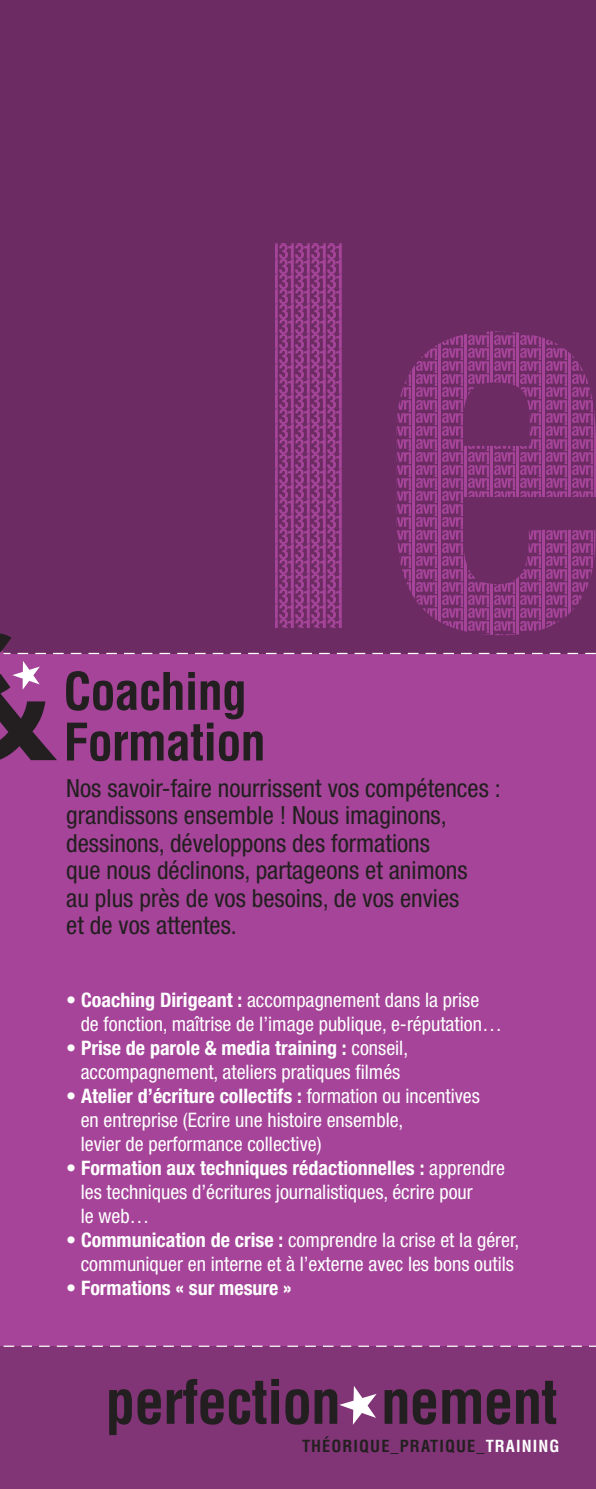
<style>
.page{position:relative;width:596px;height:1489px;background:#fff}
.page>*{position:absolute;margin:0;border:0;box-sizing:border-box;transform-origin:0 0}
.t1{font:700 condensed 59.75px "Helvetica";letter-spacing:-.02em;color:#231f20}
.t2{font:700 condensed 50.5px/50.8px "Helvetica";letter-spacing:-.02em;color:#231f20}
.t3{font:condensed 25px/27.5px "Helvetica Neue";color:#231f20}
.t4{font:condensed 20px/24px "Helvetica Neue";color:#fff}
.t5{font:700 condensed 20px "Helvetica Neue";color:#fff}
.t6{font:700 condensed 16.25px "Helvetica";letter-spacing:.065em;color:#231f20}
.s1{font-weight:700}
.s2{color:#fff}
</style>
<div class="page">
<div style="left:0;top:0;width:595px;height:1488px;background:#a54499"></div>
<div style="left:0;top:1346px;width:595px;height:142px;background:#813577"></div>
<svg style="left:339px;top:1386px;width:37px;height:38px"></svg>
<div style="left:0;top:0;width:595px;height:654px;background:#6c2c63"></div>
<svg style="left:275px;top:244px;width:67px;height:383px"></svg>
<svg style="left:396px;top:331px;width:199px;height:301px"></svg>
<svg style="left:3px;top:1345px;width:592px;height:1px"></svg>
<svg style="left:0;top:632px;width:595px;height:129px"></svg>
<p class="t2" style="left:63px;top:665px;width:204px">Coaching<br>Formation</p>
<p class="t3" style="left:66px;top:774px;width:436px">Nos savoir-faire nourrissent vos compétences : grandissons ensemble ! Nous imaginons, dessinons, développons des formations<br>que nous déclinons, partageons et animons<br>au plus près de vos besoins, de vos envies<br>et de vos attentes.</p>
<p class="t4" style="left:81px;top:987px;width:422px;text-indent:-14px"><span class="s1">• Coaching Dirigeant :</span> accompagnement dans la prise de fonction, maîtrise de l’image publique, e-réputation…</p>
<p class="t4" style="left:66px;top:1035px;width:343px;text-align:center"><span class="s1">• Prise de parole &amp; media training :</span> conseil, accompagnement, ateliers pratiques filmés</p>
<p class="t4" style="left:81px;top:1083px;width:400px;text-indent:-14px"><span class="s1">• Atelier d’écriture collectifs :</span> formation ou incentives en entreprise (Ecrire une histoire ensemble,<br>levier de performance collective)</p>
<p class="t4" style="left:81px;top:1155px;width:425px;text-indent:-14px"><span class="s1">• Formation aux techniques rédactionnelles :</span> apprendre les techniques d’écritures journalistiques, écrire pour<br>le web…</p>
<p class="t4" style="left:66px;top:1227px;width:454px;text-align:center"><span class="s1">• Communication de crise :</span> comprendre la crise et la gérer, communiquer en interne et à l’externe avec les bons outils</p>
<p class="t5" style="left:66px;top:1275px;width:227px">• Formations « sur mesure »</p>
<p class="t1" style="left:106px;top:1365px;width:453px">perfection nement</p>
<p class="t6" style="left:302px;top:1435px;width:259px">THÉORIQUE_PRATIQUE_<span class="s2">TRAINING</span></p>
</div>
